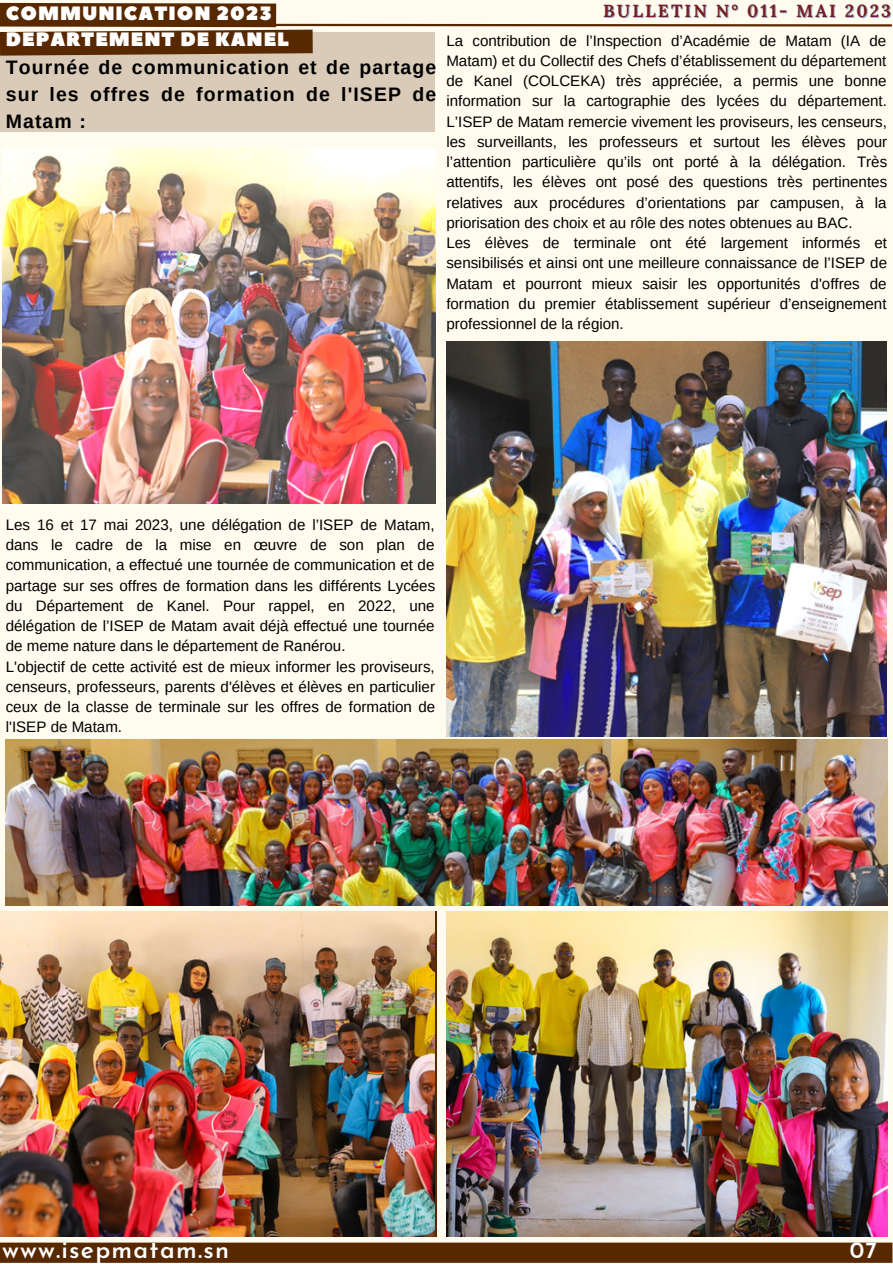
<style>
.page{position:relative;width:893px;height:1264px;background:#fff}
.page>*{position:absolute;margin:0;border:0;box-sizing:border-box;transform-origin:0 0}
.t1{font:600 24.75px "Josefin Sans";letter-spacing:.05em;color:#fff}
.t2{font:600 23.25px "Josefin Sans";color:#fff}
.t3{font:700 19.5px/27px "Arimo";letter-spacing:.055em;color:#000;text-align:justify}
.t4{font:19.35px "Peace Sans";letter-spacing:.05em;color:#fff}
.t5{font:700 17.55px "Lora";letter-spacing:.12em;color:#761e22}
.t6{font:15.15px/20.2px "Arimo";color:#000;text-align:justify}
</style>
<div class="page">
<div style="left:0;top:0;width:892px;height:1262px;background:#fffbef"></div>
<div style="left:0;top:1242px;width:892px;height:20px;background:#582900"></div>
<div style="left:0;top:32px;width:435px;height:100px;background:#d9cbb8"></div>
<img style="left:2px;top:148px;width:433px;height:355px">
<img style="left:446px;top:342px;width:440px;height:394px">
<svg style="left:0;top:2px;width:892px;height:54px"></svg>
<img style="left:6px;top:740px;width:881px;height:165px">
<img style="left:1px;top:911px;width:434px;height:325px">
<img style="left:446px;top:911px;width:441px;height:325px">
<p class="t4" style="left:6px;top:1px;width:267px">COMMUNICATION 2023</p>
<p class="t4" style="left:6px;top:27px;width:285px">DEPARTEMENT DE KANEL</p>
<p class="t3" style="left:6px;top:54px;width:432px">Tournée de communication et de partage sur les offres de formation de l'ISEP de Matam :</p>
<p class="t5" style="left:603px;top:0;width:289px">BULLETIN N° 011- MAI 2023</p>
<p class="t6" style="left:446px;top:30px;width:442px">La contribution de l’Inspection d’Académie de Matam (IA de Matam) et du Collectif des Chefs d’établissement du département de Kanel (COLCEKA) très appréciée, a permis une bonne information sur la cartographie des lycées du département.<br>L’ISEP de Matam remercie vivement les proviseurs, les censeurs, les surveillants, les professeurs et surtout les élèves pour l’attention particulière qu’ils ont porté à la délégation. Très attentifs, les élèves ont posé des questions très pertinentes relatives aux procédures d’orientations par campusen, à la priorisation des choix et au rôle des notes obtenues au BAC.</p>
<p class="t6" style="left:446px;top:233px;width:442px">Les élèves de terminale ont été largement informés et sensibilisés et ainsi ont une meilleure connaissance de l’ISEP de Matam et pourront mieux saisir les opportunités d'offres de formation du premier établissement supérieur d’enseignement professionnel de la région.</p>
<p class="t6" style="left:6px;top:514px;width:431px">Les 16 et 17 mai 2023, une délégation de l’ISEP de Matam, dans le cadre de la mise en œuvre de son plan de communication, a effectué une tournée de communication et de partage sur ses offres de formation dans les différents Lycées du Département de Kanel. Pour rappel, en 2022, une délégation de l’ISEP de Matam avait déjà effectué une tournée de meme nature dans le département de Ranérou.</p>
<p class="t6" style="left:6px;top:656px;width:431px">L'objectif de cette activité est de mieux informer les proviseurs, censeurs, professeurs, parents d'élèves et élèves en particulier ceux de la classe de terminale sur les offres de formation de l'ISEP de Matam.</p>
<p class="t2" style="left:862px;top:1238px;width:30px">02</p>
<p class="t1" style="left:2px;top:1239px;width:229px">www.isepmatam.sn</p>
<p class="t2" style="left:849px;top:1240px;width:29px">07</p>
</div>
